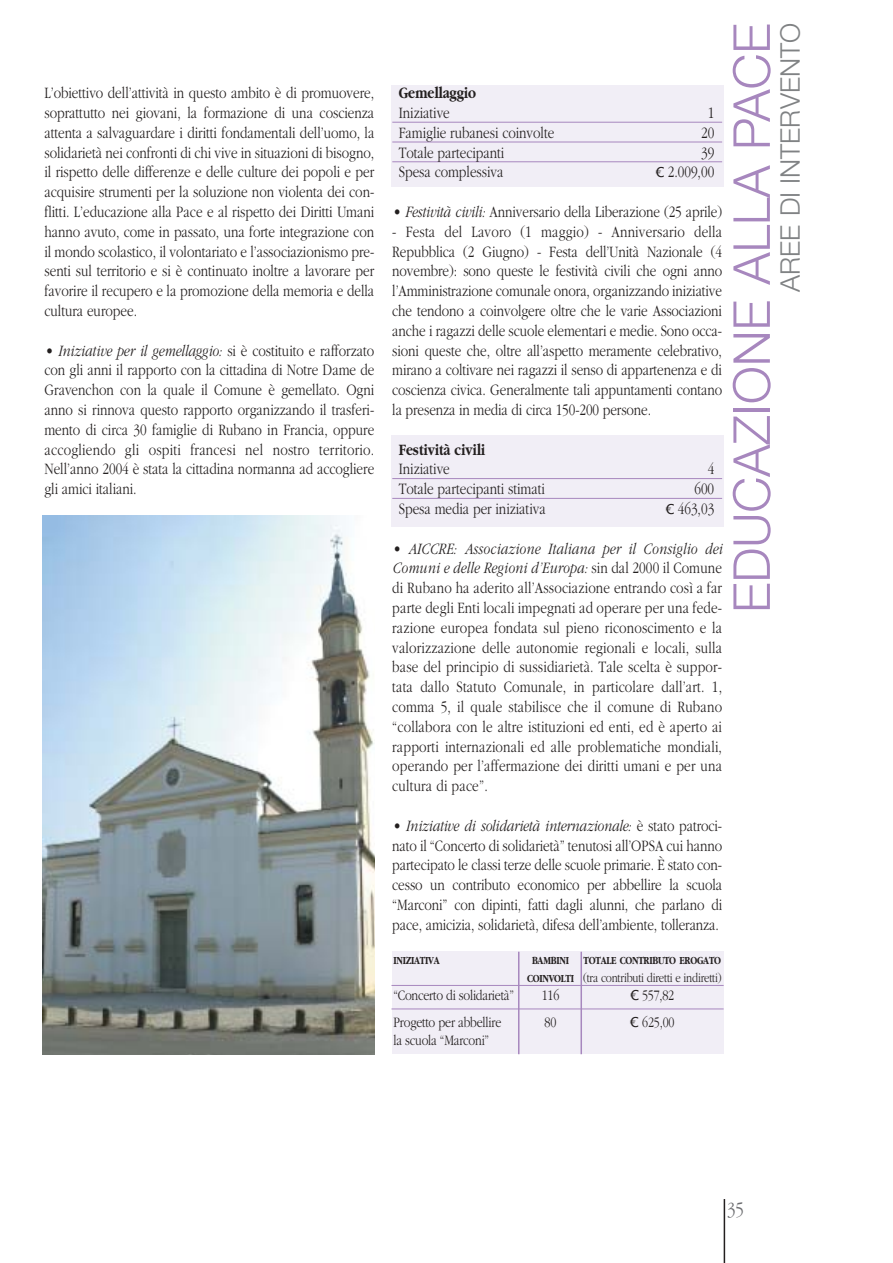
<style>
.page{position:relative;width:893px;height:1263px;background:#fff}
.page>*{position:absolute;margin:0;border:0;box-sizing:border-box;transform-origin:0 0}
.t1{font:300 51px "Helvetica Neue";color:#a787be}
.t2{font:300 27px "Helvetica Neue";color:#808284}
.t3{font:300 21px "Aplgaram";color:#6c6d70}
.t4{font:300 16.5px/19.8px "Aplgaram";color:#231f1f;text-align:justify}
.t5{font:700 16.5px "Aplgaram";color:#231f1f}
.t6{font:300 15px/27.5px "Aplgaram";letter-spacing:-.01em;color:#231f1f}
.t7{font:300 13.5px "Aplgaram";letter-spacing:-.01em;color:#231f1f}
.t8{font:700 11.25px/18px "Aplgaram";letter-spacing:-.02em;color:#231f1f;text-align:center}
.s1{font-style:italic}
.s2{font-family:"Verdana";font-weight:400;font-size:13.5px}
</style>
<div class="page">
<div style="left:391px;top:435px;width:332px;height:92px;background:#f1eef6"></div>
<hr style="left:723px;top:1199px;width:2px;height:64px;background:#231f1f">
<div style="left:391px;top:85px;width:332px;height:101px;background:#f1eef6"></div>
<hr style="left:392px;top:122px;width:330px;height:1px;background:#a787be">
<hr style="left:392px;top:142px;width:330px;height:1px;background:#a787be">
<hr style="left:392px;top:162px;width:330px;height:1px;background:#a787be">
<hr style="left:392px;top:478px;width:330px;height:1px;background:#a787be">
<hr style="left:392px;top:498px;width:330px;height:1px;background:#a787be">
<div style="left:392px;top:952px;width:331px;height:102px;background:#f1eef6"></div>
<hr style="left:391px;top:1009px;width:332px;height:1px;background:#a787be">
<hr style="left:391px;top:985px;width:332px;height:1px;background:#a787be">
<hr style="left:518px;top:952px;width:1px;height:102px;background:#a787be">
<hr style="left:580px;top:952px;width:2px;height:102px;background:#a787be">
<img style="left:43px;top:515px;width:332px;height:539px">
<p class="t4" style="left:44px;top:84px;width:331px">L’obiettivo dell’attività in questo ambito è di promuovere, soprattutto nei giovani, la formazione di una coscienza attenta a salvaguardare i diritti fondamentali dell’uomo, la solidarietà nei confronti di chi vive in situazioni di bisogno, il rispetto delle differenze e delle culture dei popoli e per acquisire strumenti per la soluzione non violenta dei con&shy;flitti. L’educazione alla Pace e al rispetto dei Diritti Umani hanno avuto, come in passato, una forte integrazione con il mondo scolastico, il volontariato e l’associazionismo pre&shy;senti sul territorio e si è continuato inoltre a lavorare per favorire il recupero e la promozione della memoria e della cultura europee.</p>
<p class="t4" style="left:44px;top:342px;width:331px"><span class="s1">• Iniziative per il gemellaggio:</span> si è costituito e rafforzato con gli anni il rapporto con la cittadina di Notre Dame de Gravenchon con la quale il Comune è gemellato. Ogni anno si rinnova questo rapporto organizzando il trasferi&shy;mento di circa 30 famiglie di Rubano in Francia, oppure accogliendo gli ospiti francesi nel nostro territorio.<br>Nell’anno 2004 è stata la cittadina normanna ad accogliere gli amici italiani.</p>
<p class="t5" style="left:398px;top:86px;width:79px">Gemellaggio</p>
<p class="t4" style="left:398px;top:104px;width:53px">Iniziative</p>
<p class="t4" style="left:707px;top:104px;width:8px">1</p>
<p class="t4" style="left:398px;top:124px;width:157px">Famiglie rubanesi coinvolte</p>
<p class="t4" style="left:701px;top:124px;width:15px">20</p>
<p class="t4" style="left:398px;top:144px;width:107px">Totale partecipanti</p>
<p class="t4" style="left:701px;top:144px;width:15px">39</p>
<p class="t4" style="left:398px;top:164px;width:106px">Spesa complessiva</p>
<p class="t4" style="left:655px;top:164px;width:60px"><span class="s2">Ä</span> 2.009,00</p>
<p class="t4" style="left:392px;top:203px;width:331px"><span class="s1">• Festività civili:</span> Anniversario della Liberazione (25 aprile)</p>
<p class="t4" style="left:392px;top:223px;width:331px">- Festa del Lavoro (1 maggio) - Anniversario della Repubblica (2 Giugno) - Festa dell’Unità Nazionale (4 novembre): sono queste le festività civili che ogni anno l’Amministrazione comunale onora, organizzando iniziative che tendono a coinvolgere oltre che le varie Associazioni anche i ragazzi delle scuole elementari e medie. Sono occa&shy;sioni queste che, oltre all’aspetto meramente celebrativo, mirano a coltivare nei ragazzi il senso di appartenenza e di coscienza civica. Generalmente tali appuntamenti contano la presenza in media di circa 150-200 persone.</p>
<p class="t5" style="left:398px;top:443px;width:88px">Festività civili</p>
<p class="t4" style="left:398px;top:461px;width:53px">Iniziative</p>
<p class="t4" style="left:707px;top:461px;width:8px">4</p>
<p class="t4" style="left:398px;top:480px;width:148px">Totale partecipanti stimati</p>
<p class="t4" style="left:694px;top:480px;width:21px">600</p>
<p class="t4" style="left:398px;top:500px;width:148px">Spesa media per iniziativa</p>
<p class="t4" style="left:665px;top:500px;width:50px"><span class="s2">Ä</span> 463,03</p>
<p class="t4" style="left:392px;top:540px;width:331px"><span class="s1">• AICCRE: Associazione Italiana per il Consiglio dei Comuni e delle Regioni d’Europa:</span> sin dal 2000 il Comune di Rubano ha aderito all’Associazione entrando così a far parte degli Enti locali impegnati ad operare per una fede&shy;razione europea fondata sul pieno riconoscimento e la valorizzazione delle autonomie regionali e locali, sulla base del principio di sussidiarietà. Tale scelta è suppor&shy;tata dallo Statuto Comunale, in particolare dall’art. 1, comma 5, il quale stabilisce che il comune di Rubano “collabora con le altre istituzioni ed enti, ed è aperto ai rapporti internazionali ed alle problematiche mondiali, operando per l’affermazione dei diritti umani e per una cultura di pace”.</p>
<p class="t4" style="left:392px;top:817px;width:331px"><span class="s1">• Iniziative di solidarietà internazionale:</span> è stato patroci&shy;nato il “Concerto di solidarietà” tenutosi all’OPSA cui hanno partecipato le classi terze delle scuole primarie. È stato con&shy;cesso un contributo economico per abbellire la scuola “Marconi” con dipinti, fatti dagli alunni, che parlano di pace, amicizia, solidarietà, difesa dell’ambiente, tolleranza.</p>
<p class="t8" style="left:393px;top:952px;width:48px">INIZIATIVA</p>
<p class="t6" style="left:393px;top:982px;width:122px">“Concerto di solidarietà”<br>Progetto per abbellire</p>
<p class="t6" style="left:393px;top:1028px;width:97px">la scuola “Marconi”</p>
<p class="t8" style="left:583px;top:952px;width:139px">TOTALE CONTRIBUTO EROGATO</p>
<p class="t7" style="left:583px;top:972px;width:140px">(tra contributi diretti e indiretti)</p>
<p class="t6" style="left:630px;top:982px;width:46px"><span class="s2">Ä</span> 557,82<br><span class="s2">Ä</span> 625,00</p>
<p class="t8" style="left:527px;top:952px;width:48px">BAMBINI<br>COINVOLTI</p>
<p class="t6" style="left:541px;top:982px;width:19px">116<br>80</p>
<h1 class="t1" style="left:733px;top:613px;width:591px;rotate:-90deg">EDUCAZIONE ALLA PACE</h1>
<h2 class="t2" style="left:780px;top:292px;width:270px;rotate:-90deg">AREE DI INTERVENTO</h2>
<p class="t3" style="left:727px;top:1202px;width:18px">35</p>
</div>
